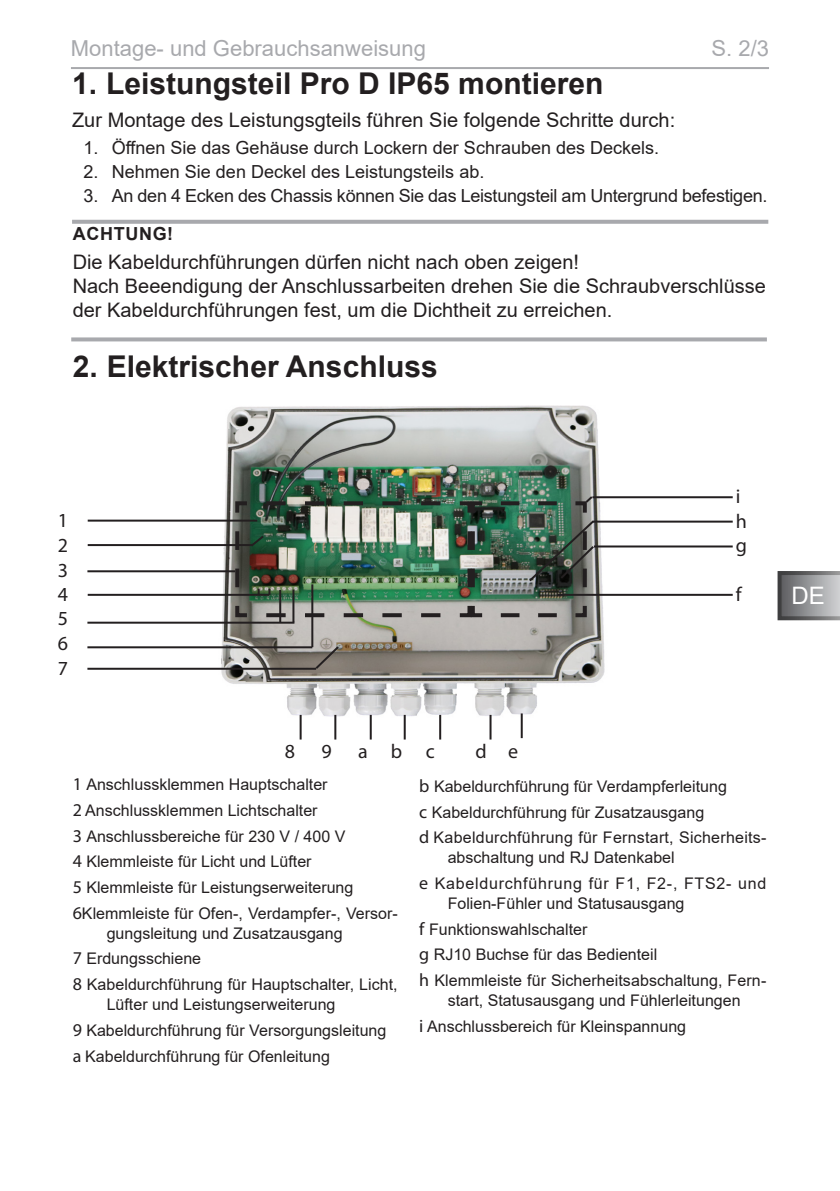
<style>
.page{position:relative;width:840px;height:1191px;background:#fff}
.page>*{position:absolute;margin:0;border:0;box-sizing:border-box;transform-origin:0 0}
.t1{font:700 30px "Arial";color:#231f20}
.t2{font:24px "Arial";color:#fff}
.t3{font:22px "Arial";color:#a8a9ad}
.Tipp{font:20px/24px "Arial";color:#231f20}
.Standard_vor_Aufzählung{font:20px "Arial";color:#231f20}
.t4{font:20px "Myriad Pro";color:#231f20}
.t5{font:18px "Arial";color:#231f20}
.Signalwort{font:700 18px "Arial";letter-spacing:.035em;color:#231f20}
.t6{font:16px/20px "Arial";color:#231f20}
.t7{font:16px/20px "Arial";letter-spacing:.045em;color:#231f20}
.s1{font-family:"Myriad Pro";font-size:18px}
</style>
<div class="page">
<svg style="left:777px;top:571px;width:62px;height:49px;background:#8b8c8e"></svg>
<hr style="left:71px;top:67px;width:697px;height:2px;background:#a8a9ad">
<svg style="left:72px;top:220px;width:695px;height:4px;background:#acadb1"></svg>
<svg style="left:71px;top:337px;width:695px;height:4px;background:#b1b2b6"></svg>
<img style="left:147px;top:405px;width:461px;height:313px">
<hr style="left:292px;top:589px;width:2px;height:33px;background:#231f20">
<svg style="left:313px;top:644px;width:28px;height:27px"></svg>
<hr style="left:88px;top:519px;width:169px;height:2px;background:#231f20">
<hr style="left:88px;top:544px;width:164px;height:2px;background:#231f20">
<hr style="left:87px;top:570px;width:148px;height:2px;background:#231f20">
<hr style="left:88px;top:594px;width:181px;height:2px;background:#231f20">
<hr style="left:87px;top:621px;width:207px;height:2px;background:#231f20">
<hr style="left:279px;top:590px;width:2px;height:32px;background:#231f20">
<hr style="left:87px;top:646px;width:225px;height:2px;background:#231f20">
<hr style="left:87px;top:668px;width:229px;height:2px;background:#231f20">
<hr style="left:311px;top:584px;width:2px;height:63px;background:#231f20">
<hr style="left:299px;top:715px;width:2px;height:24px;background:#231f20">
<hr style="left:334px;top:715px;width:2px;height:24px;background:#231f20">
<hr style="left:369px;top:715px;width:2px;height:24px;background:#231f20">
<hr style="left:439px;top:715px;width:2px;height:24px;background:#231f20">
<hr style="left:489px;top:715px;width:2px;height:24px;background:#231f20">
<hr style="left:520px;top:713px;width:2px;height:25px;background:#231f20">
<hr style="left:592px;top:496px;width:140px;height:2px;background:#231f20">
<hr style="left:592px;top:520px;width:140px;height:2px;background:#231f20">
<hr style="left:593px;top:545px;width:139px;height:2px;background:#231f20">
<img style="left:233px;top:494px;width:362px;height:125px">
<hr style="left:557px;top:594px;width:175px;height:2px;background:#231f20">
<hr style="left:403px;top:715px;width:2px;height:24px;background:#231f20">
<h3 class="t3" style="left:71px;top:33px;width:356px">Montage- und Gebrauchsanweisung</h3>
<h3 class="t3" style="left:711px;top:33px;width:59px">S. 2/3</h3>
<p class="t1" style="left:72px;top:62px;width:532px">1. Leistungsteil Pro D IP65 montieren</p>
<p class="Standard_vor_Aufzählung" style="left:72px;top:106px;width:604px">Zur Montage des Leistungsgteils führen Sie folgende Schritte durch:</p>
<p class="t5" style="left:83px;top:135px;width:577px">1. Öffnen Sie das Gehäuse durch Lockern der Schrauben des Deckels.</p>
<p class="t5" style="left:83px;top:159px;width:402px">2. Nehmen Sie den Deckel des Leistungsteils ab.</p>
<p class="t5" style="left:83px;top:183px;width:685px">3. An den 4 Ecken des Chassis können Sie das Leistungsteil am Untergrund befestigen.</p>
<p class="Signalwort" style="left:73px;top:221px;width:102px">ACHTUNG!</p>
<p class="Tipp" style="left:73px;top:250px;width:507px">Die Kabeldurchführungen dürfen nicht nach oben zeigen!</p>
<p class="Tipp" style="left:73px;top:274px;width:694px">Nach Beeendigung der Anschlussarbeiten drehen Sie die Schraubverschlüsse der Kabeldurchführungen fest, um die Dichtheit zu erreichen.</p>
<p class="t1" style="left:73px;top:345px;width:366px">2. Elektrischer Anschluss</p>
<p class="t4" style="left:58px;top:508px;width:12px">1</p>
<p class="t4" style="left:58px;top:533px;width:12px">2</p>
<p class="t4" style="left:58px;top:557px;width:12px">3</p>
<p class="t4" style="left:58px;top:582px;width:12px">4</p>
<p class="t4" style="left:58px;top:606px;width:12px">5</p>
<p class="t4" style="left:58px;top:631px;width:12px">6</p>
<p class="t4" style="left:58px;top:655px;width:12px">7</p>
<p class="t4" style="left:735px;top:484px;width:6px">i</p>
<p class="t4" style="left:735px;top:508px;width:13px">h</p>
<p class="t4" style="left:735px;top:533px;width:13px">g</p>
<p class="t4" style="left:735px;top:582px;width:7px">f</p>
<h2 class="t2" style="left:791px;top:579px;width:35px">DE</h2>
<p class="t4" style="left:285px;top:738px;width:12px">8</p>
<p class="t4" style="left:321px;top:738px;width:12px">9</p>
<p class="t4" style="left:358px;top:738px;width:11px">a</p>
<p class="t4" style="left:390px;top:738px;width:13px">b</p>
<p class="t4" style="left:425px;top:738px;width:10px">c</p>
<p class="t4" style="left:475px;top:738px;width:13px">d</p>
<p class="t4" style="left:508px;top:738px;width:12px">e</p>
<p class="t6" style="left:73px;top:774px;width:256px"><span class="s1">1</span> Anschlussklemmen Hauptschalter</p>
<p class="t6" style="left:73px;top:800px;width:246px"><span class="s1">2</span> Anschlussklemmen Lichtschalter</p>
<p class="t6" style="left:73px;top:826px;width:274px"><span class="s1">3</span> Anschlussbereiche für 230 V / 400 V</p>
<p class="t6" style="left:73px;top:851px;width:240px"><span class="s1">4</span> Klemmleiste für Licht und Lüfter</p>
<p class="t6" style="left:73px;top:877px;width:282px"><span class="s1">5</span> Klemmleiste für Leistungserweiterung</p>
<p class="t6" style="left:107px;top:903px;width:292px;text-indent:-34px"><span class="s1">6</span>Klemmleiste für Ofen-, Verdampfer-, Versor&shy;gungsleitung und Zusatzausgang</p>
<p class="t6" style="left:73px;top:948px;width:130px"><span class="s1">7</span> Erdungsschiene</p>
<p class="t6" style="left:107px;top:974px;width:292px;text-indent:-34px"><span class="s1">8</span> Kabeldurchführung für Hauptschalter, Licht,<br>Lüfter und Leistungserweiterung</p>
<p class="t6" style="left:73px;top:1020px;width:315px"><span class="s1">9</span> Kabeldurchführung für Versorgungsleitung</p>
<p class="t6" style="left:73px;top:1045px;width:259px"><span class="s1">a</span> Kabeldurchführung für Ofenleitung</p>
<p class="t6" style="left:419px;top:776px;width:309px"><span class="s1">b</span> Kabeldurchführung für Verdampferleitung</p>
<p class="t6" style="left:419px;top:801px;width:286px"><span class="s1">c</span> Kabeldurchführung für Zusatzausgang</p>
<p class="t6" style="left:447px;top:827px;width:320px;text-indent:-28px"><span class="s1">d</span> Kabeldurchführung für Fernstart, Sicherheits&shy;abschaltung und RJ Datenkabel</p>
<p class="t7" style="left:447px;top:873px;width:320px;text-indent:-28px"><span class="s1">e</span> Kabeldurchführung für F1, F2-, FTS2- und<br>Folien-Fühler und Statusausgang</p>
<p class="t6" style="left:419px;top:918px;width:169px"><span class="s1">f</span> Funktionswahlschalter</p>
<p class="t6" style="left:419px;top:944px;width:239px"><span class="s1">g</span> RJ10 Buchse für das Bedienteil</p>
<p class="t6" style="left:419px;top:970px;width:348px;text-align:center"><span class="s1">h</span> Klemmleiste für Sicherheitsabschaltung, Fern&shy;start, Statusausgang und Fühlerleitungen</p>
<p class="t6" style="left:419px;top:1015px;width:268px"><span class="s1">i</span> Anschlussbereich für Kleinspannung</p>
</div>
